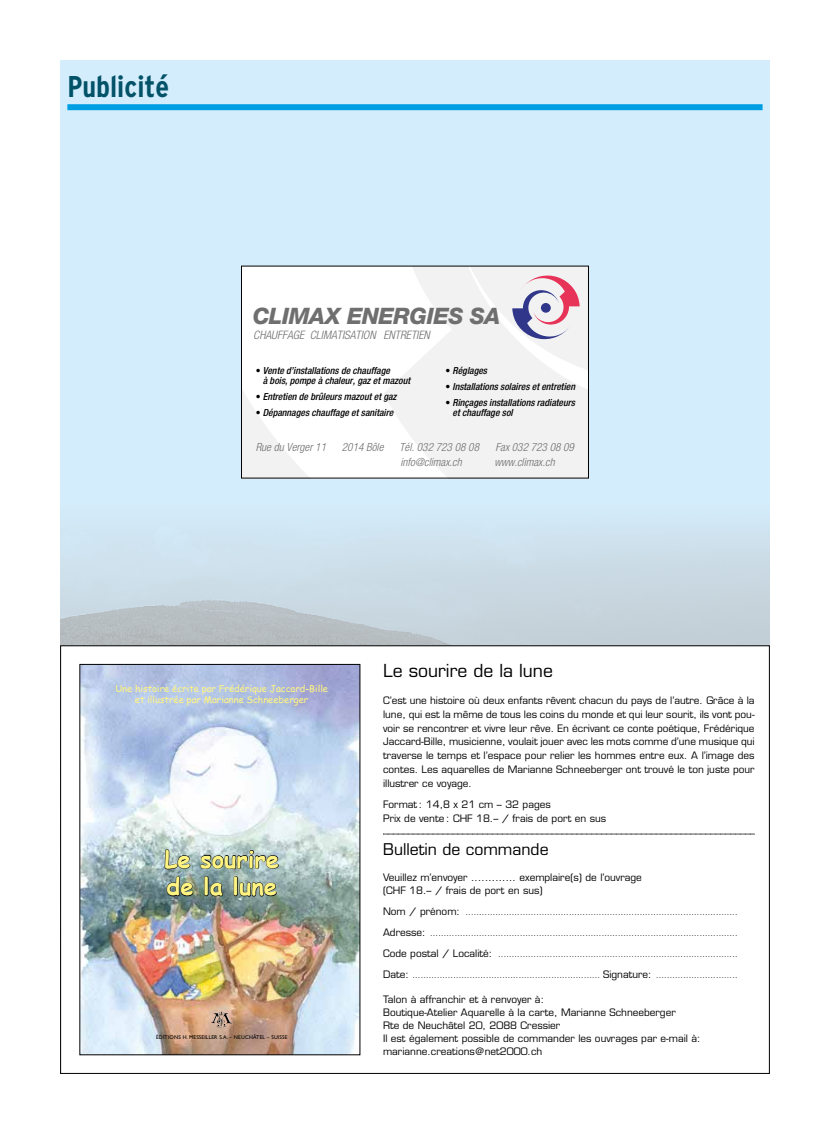
<style>
.page{position:relative;width:830px;height:1134px;background:#fff}
.page>*{position:absolute;margin:0;border:0;box-sizing:border-box;transform-origin:0 0}
.t1{font:700 condensed 30px "Interstate";color:#025268}
.t2{font:700 23.62px/27.5px "Comic Sans MS";color:#fff482}
.t3{font:italic 800 22.62px "Helvetica Neue";letter-spacing:-.02em;color:#706f6f}
.t4{font:17.5px "Eurostile LT Std";color:#000}
.t5{font:15.75px "Eurostile LT Std";color:#000}
.t6{font:italic 300 condensed 11.62px "Helvetica Neue";color:#706f6f}
.t7{font:italic 300 condensed 11.25px "Helvetica Neue";color:#706f6f}
.t8{font:10px/13.9px "Eurostile LT Std";color:#000}
.t9{font:italic 500 condensed 9.75px/10px "Helvetica Neue";color:#000}
.t10{font:9.38px/11.2px "Comic Sans MS";color:#fff482;text-align:center}
.t11{font:7.88px "Eurostile LT Std";color:#000}
.t12{font:5.62px "Gill Sans Std";letter-spacing:.03em;color:#000;scale:.96 1}
.s1{font-style:normal}
.s2{font-size:10px}
</style>
<div class="page">
<div style="left:60px;top:60px;width:709px;height:1014px;background:#d4edfc"></div>
<img style="left:60px;top:528px;width:709px;height:117px">
<div style="left:67px;top:104px;width:695px;height:6px;background:#009fe3"></div>
<div style="left:241px;top:266px;width:347px;height:212px;background:#fff"></div>
<svg style="left:243px;top:392px;width:65px;height:84px"></svg>
<svg style="left:384px;top:268px;width:202px;height:208px;fill:#f2f2f2"></svg>
<svg style="left:512px;top:275px;width:67px;height:65px"></svg>
<div style="left:61px;top:646px;width:708px;height:427px;background:#fff"></div>
<img style="left:81px;top:666px;width:277px;height:387px">
<svg style="left:164px;top:849px;width:27px;height:21px"></svg>
<svg style="left:166px;top:876px;width:27px;height:21px"></svg>
<img style="left:200px;top:826px;width:79px;height:92px">
<svg style="left:211px;top:1011px;width:21px;height:17px"></svg>
<div style="left:79px;top:664px;width:281px;height:391px;border:1px solid #000"></div>
<svg style="left:383px;top:834px;width:371px;height:1px"></svg>
<h1 class="t1" style="left:67px;top:70px;width:103px">Publicité</h1>
<h3 class="t3" style="left:253px;top:303px;width:249px">CLIMAX ENERGIES SA</h3>
<p class="t6" style="left:253px;top:328px;width:178px">CHAUFFAGE CLIMATISATION ENTRETIEN</p>
<p class="t9" style="left:263px;top:365px;width:149px;text-indent:-7px"><span class="s1">•</span> Vente d’installations de chauffage<br>à bois, pompe à chaleur, gaz et mazout</p>
<p class="t9" style="left:255px;top:391px;width:142px"><span class="s1">•</span> Entretien de brûleurs mazout et gaz</p>
<p class="t9" style="left:255px;top:407px;width:139px"><span class="s1">•</span> Dépannages chauffage et sanitaire</p>
<p class="t9" style="left:445px;top:365px;width:43px"><span class="s1">•</span> Réglages</p>
<p class="t9" style="left:445px;top:381px;width:131px"><span class="s1">•</span> Installations solaires et entretien</p>
<p class="t9" style="left:452px;top:397px;width:124px;text-indent:-7px"><span class="s1">•</span> Rinçages installations radiateurs et chauffage sol</p>
<p class="t7" style="left:255px;top:440px;width:72px">Rue du Verger 11</p>
<p class="t7" style="left:342px;top:440px;width:43px">2014 Bôle</p>
<p class="t7" style="left:399px;top:440px;width:81px">Tél. 032 723 08 08</p>
<p class="t7" style="left:495px;top:440px;width:80px">Fax 032 723 08 09</p>
<p class="t7" style="left:400px;top:455px;width:63px">info@climax.ch</p>
<p class="t7" style="left:494px;top:455px;width:62px">www.climax.ch</p>
<p class="t10" style="left:115px;top:683px;width:214px">Une histoire écrite par Frédérique Jaccard-Bille et illustrée par Marianne Schneeberger</p>
<h2 class="t2" style="left:164px;top:844px;width:116px">Le sourire de la lune</h2>
<p class="t12" style="left:156px;top:1034px;width:138px">ÉDITIONS H. MESSEILLER S.A. – NEUCHÂTEL – SUISSE</p>
<h3 class="t4" style="left:383px;top:660px;width:171px">Le sourire de la lune</h3>
<p class="t8" style="left:383px;top:693px;width:373px;text-align:justify">C’est une histoire où deux enfants rêvent chacun du pays de l’autre. Grâce à la lune, qui est la même de tous les coins du monde et qui leur sourit, ils vont pou&shy;voir se rencontrer et vivre leur rêve. En écrivant ce conte poétique, Frédérique Jaccard-Bille, musicienne, voulait jouer avec les mots comme d’une musique qui traverse le temps et l’espace pour relier les hommes entre eux. A l’image des contes. Les aquarelles de Marianne Schneeberger ont trouvé le ton juste pour illustrer ce voyage.</p>
<p class="t8" style="left:383px;top:797px;width:225px">Format : 14,8 x 21 cm – 32 pages<br>Prix de vente : CHF 18.– / frais de port en sus</p>
<h3 class="t5" style="left:383px;top:839px;width:167px">Bulletin de commande</h3>
<p class="t8" style="left:383px;top:871px;width:260px;line-height:13.1px">Veuillez m’envoyer ............. exemplaire(s) de l’ouvrage (CHF 18.– / frais de port en sus)</p>
<p class="t11" style="left:383px;top:907px;width:356px"><span class="s2">Nom / prénom:</span> ....................................................................................................</p>
<p class="t11" style="left:383px;top:929px;width:356px"><span class="s2">Adresse:</span> .................................................................................................................</p>
<p class="t11" style="left:383px;top:950px;width:356px"><span class="s2">Code postal / Localité:</span> ........................................................................................</p>
<p class="t11" style="left:383px;top:971px;width:356px"><span class="s2">Date:</span> ..................................................................... <span class="s2">Signature:</span> ..............................</p>
<p class="t8" style="left:383px;top:993px;width:319px;line-height:13.1px">Talon à affranchir et à renvoyer à:<br>Boutique-Atelier Aquarelle à la carte, Marianne Schneeberger<br>Rte de Neuchâtel 20, 2088 Cressier<br>Il est également possible de commander les ouvrages par e-mail à: marianne.creations@net2000.ch</p>
</div>
